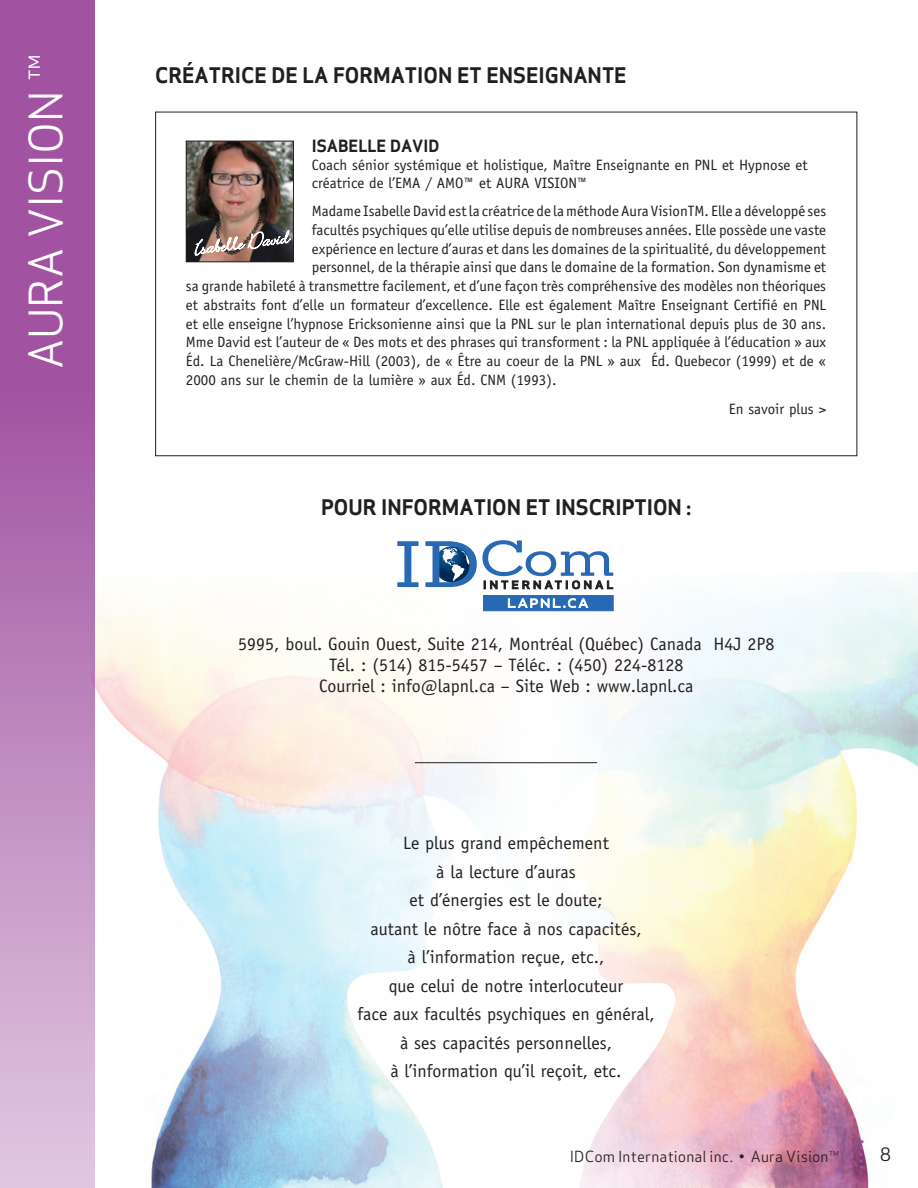
<style>
.page{position:relative;width:918px;height:1188px;background:#fff}
.page>*{position:absolute;margin:0;border:0;box-sizing:border-box;transform-origin:0 0}
.t1{font:45px "Apex Sans";color:#fff}
.t2{font:700 21px "Apex Sans";color:#231f20}
.t3{font:18px/28.5px "Officina Sans";color:#231f20;text-align:center}
.t4{font:18px "Apex Serif";color:#231f20}
.t5{font:700 16.5px "Apex Sans";color:#231f20}
.t6{font:15px/18px "Officina Sans";color:#231f20}
.t7{font:15px "Apex Sans";letter-spacing:.01em;color:#231f20}
.t8{font:6.75px "Apex Sans";color:#231f20}
</style>
<div class="page">
<img style="left:94px;top:572px;width:823px;height:616px">
<svg style="left:860px;top:1140px;width:3px;height:29px"></svg>
<img style="left:188px;top:143px;width:104px;height:117px">
<div style="left:186px;top:141px;width:108px;height:121px;border:1px solid #231f20"></div>
<svg style="left:195px;top:230px;width:96px;height:32px;background:#7a6965"></svg>
<svg style="left:397px;top:541px;width:22px;height:46px"></svg>
<svg style="left:425px;top:540px;width:188px;height:50px"></svg>
<div style="left:483px;top:595px;width:131px;height:16px;background:#2869b3;border:1px solid #2869b3"></div>
<svg style="left:508px;top:598px;width:80px;height:10px"></svg>
<svg style="left:0;top:0;width:94px;height:1188px;background:#b67bb6"></svg>
<hr style="left:415px;top:762px;width:182px;height:1px;background:#231f20">
<p class="t1" style="left:9px;top:369px;width:317px;rotate:-90deg">AURA VISION ™</p>
<p class="t2" style="left:155px;top:62px;width:473px">CRÉATRICE DE LA FORMATION ET ENSEIGNANTE</p>
<p class="t5" style="left:312px;top:136px;width:129px">ISABELLE DAVID</p>
<p class="t6" style="left:312px;top:156px;width:497px">Coach sénior systémique et holistique, Maître Enseignante en PNL et Hypnose et créatrice de l’EMA / AMO™ et AURA VISION™</p>
<p class="t6" style="left:312px;top:202px;width:516px">Madame Isabelle David est la créatrice de la méthode Aura VisionTM. Elle a développé ses</p>
<p class="t6" style="left:312px;top:221px;width:516px">facultés psychiques qu’elle utilise depuis de nombreuses années. Elle possède une vaste</p>
<p class="t6" style="left:312px;top:240px;width:516px">expérience en lecture d’auras et dans les domaines de la spiritualité, du développement</p>
<p class="t6" style="left:312px;top:258px;width:516px">personnel, de la thérapie ainsi que dans le domaine de la formation. Son dynamisme et</p>
<p class="t6" style="left:186px;top:277px;width:642px">sa grande habileté à transmettre facilement, et d’une façon très compréhensive des modèles non théoriques</p>
<p class="t6" style="left:186px;top:296px;width:642px">et abstraits font d’elle un formateur d’excellence. Elle est également Maître Enseignant Certifié en PNL</p>
<p class="t6" style="left:186px;top:315px;width:642px">et elle enseigne l’hypnose Ericksonienne ainsi que la PNL sur le plan international depuis plus de 30 ans.</p>
<p class="t6" style="left:186px;top:333px;width:642px">Mme David est l’auteur de « Des mots et des phrases qui transforment : la PNL appliquée à l’éducation » aux</p>
<p class="t6" style="left:186px;top:352px;width:642px">Éd. La Chenelière/McGraw-Hill (2003), de « Être au coeur de la PNL » aux Éd. Quebecor (1999) et de «</p>
<p class="t6" style="left:186px;top:371px;width:372px">2000 ans sur le chemin de la lumière » aux Éd. CNM (1993).</p>
<p class="t6" style="left:729px;top:400px;width:99px">En savoir plus &gt;</p>
<p class="t2" style="left:321px;top:493px;width:371px">POUR INFORMATION ET INSCRIPTION :</p>
<p class="t3" style="left:238px;top:630px;width:538px">5995, boul. Gouin Ouest, Suite 214, Montréal (Québec) Canada H4J 2P8</p>
<p class="t3" style="left:329px;top:651px;width:356px">Tél. : (514) 815-5457 – Téléc. : (450) 224-8128</p>
<p class="t3" style="left:319px;top:672px;width:376px">Courriel : info@lapnl.ca – Site Web : www.lapnl.ca</p>
<p class="t3" style="left:403px;top:829px;width:207px">Le plus grand empêchement</p>
<p class="t3" style="left:436px;top:857px;width:141px">à la lecture d’auras</p>
<p class="t3" style="left:370px;top:886px;width:273px">et d’énergies est le doute;<br>autant le nôtre face à nos capacités,</p>
<p class="t3" style="left:389px;top:943px;width:236px">à l’information reçue, etc.,<br>que celui de notre interlocuteur</p>
<p class="t3" style="left:357px;top:1000px;width:299px">face aux facultés psychiques en général, à ses capacités personnelles,</p>
<p class="t3" style="left:390px;top:1057px;width:233px">à l’information qu’il reçoit, etc.</p>
<p class="t7" style="left:570px;top:1144px;width:260px">IDCom International inc. • Aura Vision</p>
<p class="t8" style="left:829px;top:1148px;width:12px">TM</p>
<p class="t4" style="left:880px;top:1143px;width:12px">8</p>
</div>
